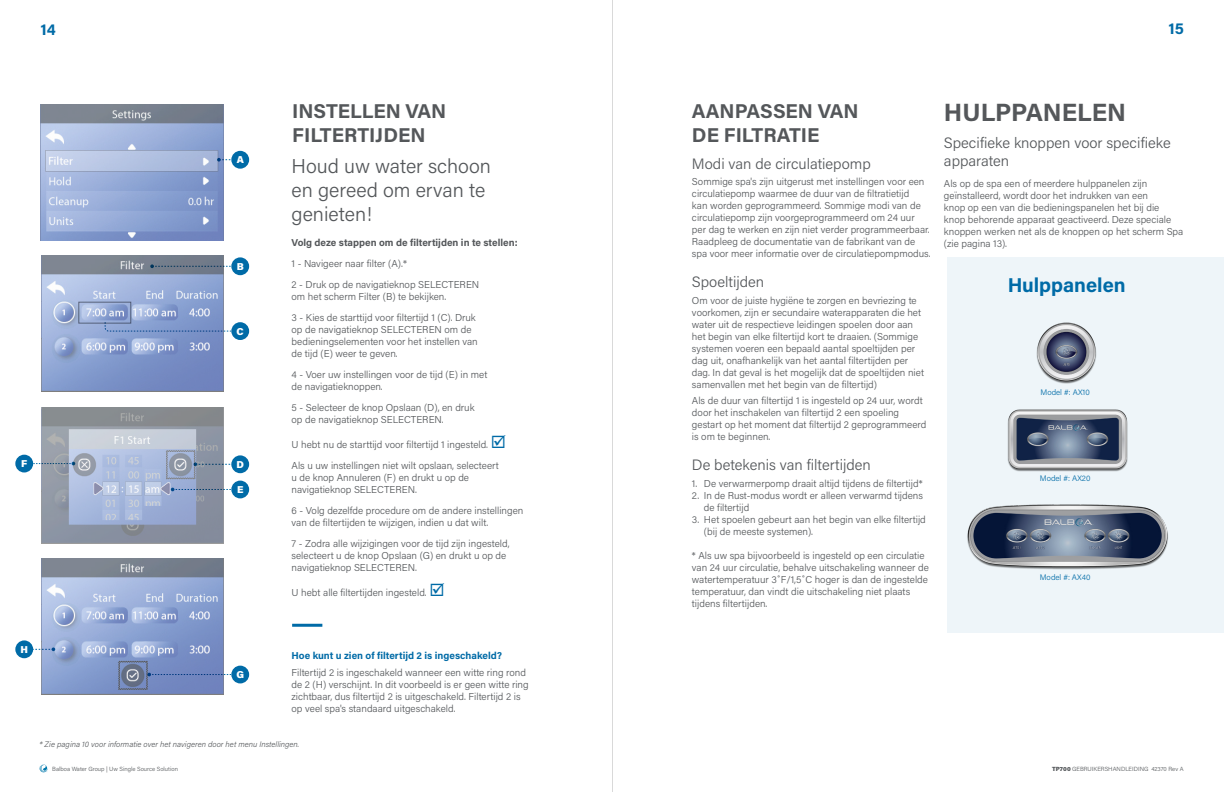
<style>
.page{position:relative;width:1224px;height:792px;background:#fff}
.page>*{position:absolute;margin:0;border:0;box-sizing:border-box;transform-origin:0 0}
.t1{font:700 25px "Acumin Pro";letter-spacing:-.005em;color:#54575a}
.t2{font:700 20px/24px "Acumin Pro";color:#54575a}
.t3{font:300 20px/24px "Acumin Pro";color:#54575a}
.t4{font:700 20px "Acumin Pro";color:#006ba7}
.t5{font:700 16px "Acumin Pro";color:#006ba7}
.t6{font:300 15px/18px "Acumin Pro";color:#54575a}
.t7{font:300 10px/12px "Acumin Pro";color:#54575a}
.t8{font:700 10px "Acumin Pro";color:#54575a}
.t9{font:700 10px "Acumin Pro";color:#006ba7}
.t10{font:900 10px "Acumin Pro";color:#fff}
.t11{font:italic 300 8px "Acumin Pro";color:#54575a}
.t12{font:300 8px "Acumin Pro";letter-spacing:.005em;color:#006ba7}
.t13{font:300 6px "Acumin Pro";color:#54575a}
.s1{color:#006ba7}
.s2{font-weight:900}
</style>
<div class="page">
<hr style="left:613px;top:0;width:1px;height:792px;background:#231f20">
<svg style="left:39px;top:764px;width:9px;height:9px"></svg>
<div style="left:947px;top:257px;width:277px;height:376px;background:#eef5f9"></div>
<img style="left:967px;top:322px;width:201px;height:248px">
<img style="left:41px;top:255px;width:183px;height:137px">
<img style="left:41px;top:104px;width:182px;height:137px">
<svg style="left:217px;top:158px;width:14px;height:4px"></svg>
<div style="left:231px;top:151px;width:18px;height:18px;background:#006ba7;border-radius:50%"></div>
<svg style="left:150px;top:264px;width:81px;height:4px"></svg>
<div style="left:231px;top:257px;width:18px;height:18px;background:#006ba7;border-radius:50%"></div>
<img style="left:41px;top:407px;width:183px;height:137px">
<img style="left:41px;top:558px;width:183px;height:137px">
<svg style="left:33px;top:462px;width:42px;height:3px"></svg>
<div style="left:15px;top:455px;width:18px;height:17px;background:#006ba7;border-radius:50%"></div>
<svg style="left:104px;top:321px;width:127px;height:11px"></svg>
<div style="left:231px;top:322px;width:18px;height:18px;background:#006ba7;border-radius:50%"></div>
<svg style="left:194px;top:462px;width:37px;height:4px"></svg>
<div style="left:231px;top:455px;width:18px;height:18px;background:#006ba7;border-radius:50%"></div>
<svg style="left:33px;top:648px;width:22px;height:3px"></svg>
<div style="left:15px;top:640px;width:18px;height:18px;background:#006ba7;border-radius:50%"></div>
<svg style="left:147px;top:673px;width:84px;height:3px"></svg>
<div style="left:231px;top:666px;width:18px;height:17px;background:#006ba7;border-radius:50%"></div>
<svg style="left:171px;top:488px;width:60px;height:3px"></svg>
<div style="left:231px;top:481px;width:18px;height:17px;background:#006ba7;border-radius:50%"></div>
<hr style="left:292px;top:624px;width:30px;height:3px;background:#006ba7">
<h3 class="t5" style="left:40px;top:18px;width:17px">14</h3>
<h3 class="t5" style="left:1168px;top:17px;width:17px">15</h3>
<p class="t10" style="left:21px;top:456px;width:8px">F</p>
<p class="t10" style="left:237px;top:153px;width:9px">A</p>
<p class="t10" style="left:237px;top:259px;width:9px">B</p>
<p class="t10" style="left:237px;top:324px;width:9px">C</p>
<p class="t10" style="left:236px;top:457px;width:9px">D</p>
<p class="t10" style="left:237px;top:482px;width:8px">E</p>
<p class="t2" style="left:292px;top:98px;width:156px">INSTELLEN VAN<br>FILTERTIJDEN</p>
<p class="t3" style="left:292px;top:153px;width:201px">Houd uw water schoon en gereed om ervan te genieten!</p>
<p class="t8" style="left:292px;top:236px;width:228px">Volg deze stappen om de filtertijden in te stellen:</p>
<p class="t7" style="left:292px;top:257px;width:117px">1 - Navigeer naar filter (A).*</p>
<p class="t7" style="left:292px;top:278px;width:189px">2 - Druk op de navigatieknop SELECTEREN om het scherm Filter (B) te bekijken.</p>
<p class="t7" style="left:292px;top:311px;width:188px">3 - Kies de starttijd voor filtertijd 1 (C). Druk op de navigatieknop SELECTEREN om de bedieningselementen voor het instellen van de tijd (E) weer te geven.</p>
<p class="t7" style="left:292px;top:368px;width:197px">4 - Voer uw instellingen voor de tijd (E) in met de navigatieknoppen.</p>
<p class="t7" style="left:292px;top:401px;width:184px">5 - Selecteer de knop Opslaan (D), en druk op de navigatieknop SELECTEREN.</p>
<p class="t7" style="left:292px;top:438px;width:216px">U hebt nu de starttijd voor filtertijd 1 ingesteld. <span class="s1">☑</span></p>
<p class="t7" style="left:292px;top:459px;width:209px">Als u uw instellingen niet wilt opslaan, selecteert u de knop Annuleren (F) en drukt u op de navigatieknop SELECTEREN.</p>
<p class="t7" style="left:292px;top:504px;width:233px">6 - Volg dezelfde procedure om de andere instellingen van de filtertijden te wijzigen, indien u dat wilt.</p>
<p class="t7" style="left:292px;top:537px;width:219px">7 - Zodra alle wijzigingen voor de tijd zijn ingesteld, selecteert u de knop Opslaan (G) en drukt u op de navigatieknop SELECTEREN.</p>
<p class="t7" style="left:292px;top:586px;width:154px">U hebt alle filtertijden ingesteld. <span class="s1">☑</span></p>
<p class="t10" style="left:20px;top:642px;width:9px">H</p>
<p class="t10" style="left:236px;top:667px;width:9px">G</p>
<p class="t9" style="left:292px;top:649px;width:212px">Hoe kunt u zien of filtertijd 2 is ingeschakeld?</p>
<p class="t7" style="left:292px;top:666px;width:239px">Filtertijd 2 is ingeschakeld wanneer een witte ring rond de 2 (H) verschijnt. In dit voorbeeld is er geen witte ring zichtbaar, dus filtertijd 2 is uitgeschakeld. Filtertijd 2 is op veel spa's standaard uitgeschakeld.</p>
<p class="t11" style="left:40px;top:739px;width:261px">* Zie pagina 10 voor informatie over het navigeren door het menu Instellingen.</p>
<p class="t13" style="left:52px;top:765px;width:127px">Balboa Water Group | Uw Single Source Solution</p>
<p class="t2" style="left:692px;top:98px;width:168px">AANPASSEN VAN<br>DE FILTRATIE</p>
<p class="t6" style="left:692px;top:154px;width:180px">Modi van de circulatiepomp</p>
<p class="t7" style="left:692px;top:175px;width:240px">Sommige spa's zijn uitgerust met instellingen voor een circulatiepomp waarmee de duur van de filtratietijd<br>kan worden geprogrammeerd. Sommige modi van de circulatiepomp zijn voorgeprogrammeerd om 24 uur per dag te werken en zijn niet verder programmeerbaar.<br>Raadpleeg de documentatie van de fabrikant van de spa voor meer informatie over de circulatiepompmodus.</p>
<p class="t6" style="left:692px;top:272px;width:74px">Spoeltijden</p>
<p class="t7" style="left:692px;top:294px;width:234px">Om voor de juiste hygiëne te zorgen en bevriezing te voorkomen, zijn er secundaire waterapparaten die het water uit de respectieve leidingen spoelen door aan het begin van elke filtertijd kort te draaien. (Sommige systemen voeren een bepaald aantal spoeltijden per dag uit, onafhankelijk van het aantal filtertijden per dag. In dat geval is het mogelijk dat de spoeltijden niet samenvallen met het begin van de filtertijd)</p>
<p class="t7" style="left:692px;top:394px;width:236px">Als de duur van filtertijd 1 is ingesteld op 24 uur, wordt door het inschakelen van filtertijd 2 een spoeling gestart op het moment dat filtertijd 2 geprogrammeerd is om te beginnen.</p>
<p class="t6" style="left:692px;top:455px;width:180px">De betekenis van filtertijden</p>
<p class="t7" style="left:692px;top:477px;width:232px">1. De verwarmerpomp draait altijd tijdens de filtertijd*</p>
<p class="t7" style="left:704px;top:489px;width:221px;text-indent:-12px">2. In de Rust-modus wordt er alleen verwarmd tijdens de filtertijd</p>
<p class="t7" style="left:704px;top:513px;width:223px;text-indent:-12px">3. Het spoelen gebeurt aan het begin van elke filtertijd (bij de meeste systemen).</p>
<p class="t7" style="left:692px;top:549px;width:238px">* Als uw spa bijvoorbeeld is ingesteld op een circulatie van 24 uur circulatie, behalve uitschakeling wanneer de watertemperatuur 3˚F/1,5˚C hoger is dan de ingestelde temperatuur, dan vindt die uitschakeling niet plaats tijdens filtertijden.</p>
<p class="t1" style="left:944px;top:95px;width:184px">HULPPANELEN</p>
<p class="t6" style="left:944px;top:134px;width:228px">Specifieke knoppen voor specifieke apparaten</p>
<p class="t7" style="left:944px;top:178px;width:241px">Als op de spa een of meerdere hulppanelen zijn geïnstalleerd, wordt door het indrukken van een<br>knop op een van die bedieningspanelen het bij die<br>knop behorende apparaat geactiveerd. Deze speciale knoppen werken net als de knoppen op het scherm Spa (zie pagina 13).</p>
<p class="t4" style="left:1008px;top:270px;width:119px">Hulppanelen</p>
<p class="t12" style="left:1041px;top:387px;width:51px">Model #: AX10</p>
<p class="t12" style="left:1040px;top:473px;width:52px">Model #: AX20</p>
<p class="t12" style="left:1040px;top:572px;width:52px">Model #: AX40</p>
<p class="t13" style="left:1052px;top:765px;width:133px"><span class="s2">TP700</span> GEBRUIKERSHANDLEIDING 42370 Rev A</p>
</div>
